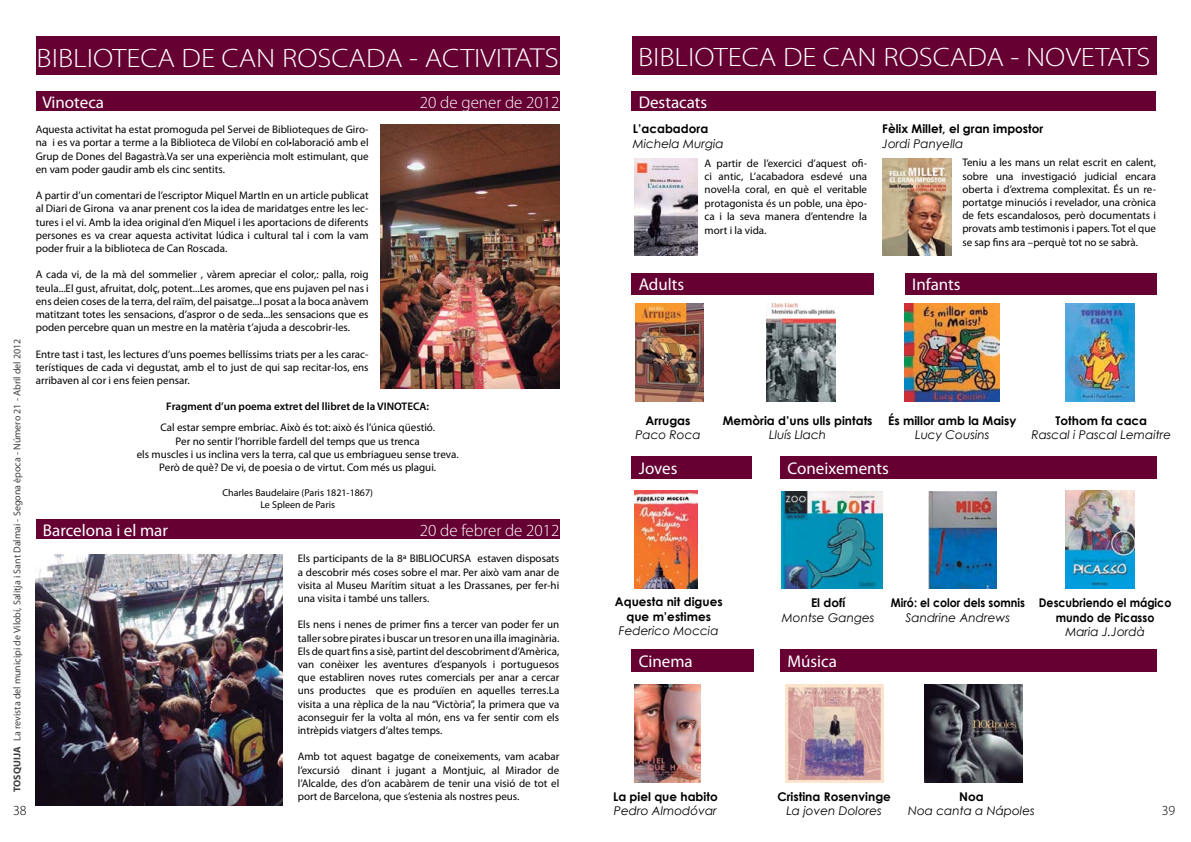
<style>
.page{position:relative;width:1191px;height:842px;background:#fff}
.page>*{position:absolute;margin:0;border:0;box-sizing:border-box;transform-origin:0 0}
.t1{font:300 26.7px "Myriad Pro";color:#fff;scale:1.12 1}
.t2{font:17px "Myriad Pro";color:#fff}
.t3{font:300 17px "Myriad Pro";color:#fff}
.t4{font:300 13.9px "Myriad Pro";color:#000}
.t5{font:italic 12px "Century Gothic";color:#000}
.t6{font:700 12px/14.4px "Century Gothic";color:#000;text-align:center}
.t7{font:700 12px/14.4px "Century Gothic";color:#000;text-align:center;scale:.92 1}
.t8{font:11px/13.2px "Myriad Pro";color:#000;text-align:justify}
.t9{font:600 11px "Myriad Pro";color:#000}
.t10{font:10px "Myriad Pro";color:#414042}
.t11{font:10px/12px "Myriad Pro";color:#000;text-align:center}
.s1{font-size:27.6px}
.s2{font-weight:700}
</style>
<div class="page">
<img style="left:36px;top:554px;width:246px;height:252px">
<div style="left:632px;top:36px;width:524px;height:38px;background:#603"></div>
<img style="left:634px;top:158px;width:63px;height:98px">
<img style="left:905px;top:304px;width:94px;height:98px">
<img style="left:1065px;top:304px;width:69px;height:98px">
<img style="left:635px;top:304px;width:68px;height:98px">
<img style="left:767px;top:304px;width:68px;height:98px">
<img style="left:882px;top:158px;width:69px;height:98px">
<img style="left:634px;top:685px;width:67px;height:97px">
<img style="left:785px;top:685px;width:98px;height:97px">
<img style="left:924px;top:685px;width:98px;height:97px">
<div style="left:631px;top:92px;width:525px;height:19px;background:#603"></div>
<div style="left:631px;top:274px;width:243px;height:21px;background:#603"></div>
<div style="left:905px;top:274px;width:251px;height:21px;background:#603"></div>
<img style="left:782px;top:491px;width:101px;height:98px">
<img style="left:1065px;top:490px;width:69px;height:98px">
<img style="left:928px;top:491px;width:68px;height:98px">
<div style="left:780px;top:457px;width:376px;height:22px;background:#603"></div>
<img style="left:634px;top:490px;width:63px;height:98px">
<div style="left:631px;top:457px;width:121px;height:22px;background:#603"></div>
<div style="left:631px;top:649px;width:123px;height:23px;background:#603"></div>
<div style="left:780px;top:649px;width:376px;height:23px;background:#603"></div>
<div style="left:36px;top:36px;width:523px;height:38px;background:#603"></div>
<div style="left:36px;top:92px;width:523px;height:19px;background:#603"></div>
<div style="left:36px;top:519px;width:523px;height:20px;background:#603"></div>
<img style="left:381px;top:124px;width:178px;height:264px">
<h1 class="t1" style="left:37px;top:42px;width:468px">BIBLIOTECA DE CAN ROSCADA - ACTIVI<span class="s1">TATS</span></h1>
<h2 class="t2" style="left:42px;top:92px;width:63px">Vinoteca</h2>
<h2 class="t3" style="left:420px;top:92px;width:141px">20 de gener de 2012</h2>
<h1 class="t1" style="left:638px;top:41px;width:459px">BIBLIOTECA DE CAN ROSCADA - NOVETATS</h1>
<h2 class="t2" style="left:638px;top:92px;width:70px">Destacats</h2>
<p class="t6" style="left:882px;top:121px;width:163px">Fèlix Millet, el gran impostor</p>
<p class="t5" style="left:882px;top:135px;width:83px">Jordi Panyella</p>
<p class="t6" style="left:633px;top:121px;width:77px">L’acabadora</p>
<p class="t5" style="left:633px;top:135px;width:92px">Michela Murgia</p>
<p class="t8" style="left:36px;top:123px;width:334px">Aquesta activitat ha estat promoguda pel Servei de Biblioteques de Giro&shy;na i es va portar a terme a la Biblioteca de Vilobí en col•laboració amb el Grup de Dones del Bagastrà.Va ser una experiència molt estimulant, que en vam poder gaudir amb els cinc sentits.</p>
<p class="t8" style="left:36px;top:189px;width:334px">A partir d’un comentari de l’escriptor Miquel MartIn en un article publicat al Diari de Girona va anar prenent cos la idea de maridatges entre les lec&shy;tures i el vi. Amb la idea original d’en Miquel i les aportacions de diferents persones es va crear aquesta activitat lúdica i cultural tal i com la vam poder fruir a la biblioteca de Can Roscada.</p>
<p class="t8" style="left:36px;top:268px;width:334px">A cada vi, de la mà del sommelier , vàrem apreciar el color,: palla, roig teula...El gust, afruitat, dolç, potent...Les aromes, que ens pujaven pel nas i ens deien coses de la terra, del raïm, del paisatge...I posat a la boca anàvem matitzant totes les sensacions, d’aspror o de seda...les sensacions que es poden percebre quan un mestre en la matèria t’ajuda a descobrir-les.</p>
<p class="t8" style="left:36px;top:347px;width:334px">Entre tast i tast, les lectures d’uns poemes bellíssims triats per a les carac&shy;terístiques de cada vi degustat, amb el to just de qui sap recitar-los, ens arribaven al cor i ens feien pensar.</p>
<p class="t9" style="left:166px;top:399px;width:264px">Fragment d’un poema extret del llibret de la VINOTECA:</p>
<p class="t8" style="left:137px;top:421px;width:323px;text-align:center">Cal estar sempre embriac. Això és tot: això és l’única qüestió.<br>Per no sentir l’horrible fardell del temps que us trenca<br>els muscles i us inclina vers la terra, cal que us embriagueu sense treva.<br>Però de què? De vi, de poesia o de virtut. Com més us plagui.</p>
<p class="t11" style="left:222px;top:487px;width:152px">Charles Baudelaire (Paris 1821-1867)<br>Le Spleen de Paris</p>
<p class="t8" style="left:962px;top:156px;width:195px">Teniu a les mans un relat escrit en calent, sobre una investigació judicial encara oberta i d’extrema complexitat. És un re&shy;portatge minuciós i revelador, una crònica de fets escandalosos, però documentats i provats amb testimonis i papers. Tot el que se sap fins ara –perquè tot no se sabrà.</p>
<p class="t8" style="left:704px;top:157px;width:164px">A partir de l’exercici d’aquest ofi&shy;ci antic, L’acabadora esdevé una novel·la coral, en què el veritable protagonista és un poble, una èpo&shy;ca i la seva manera d’entendre la</p>
<p class="t8" style="left:704px;top:224px;width:63px">mort i la vida.</p>
<h2 class="t2" style="left:638px;top:274px;width:47px">Adults</h2>
<h2 class="t2" style="left:912px;top:274px;width:50px">Infants</h2>
<p class="t10" style="left:11px;top:792px;width:455px;rotate:-90deg"><span class="s2">TOSQUIJA</span> La revista del municipi de Vilobí, Salitja i Sant Dalmai - Segona època - Número 21 - Abril del 2012</p>
<p class="t4" style="left:13px;top:802px;width:15px">38</p>
<p class="t4" style="left:1161px;top:802px;width:15px">39</p>
<p class="t6" style="left:888px;top:412px;width:130px">És millor amb la Maisy</p>
<p class="t5" style="left:915px;top:426px;width:76px">Lucy Cousins</p>
<p class="t6" style="left:722px;top:413px;width:151px">Memòria d’uns ulls pintats</p>
<p class="t5" style="left:769px;top:426px;width:58px">Lluís Llach</p>
<p class="t6" style="left:1055px;top:412px;width:93px">Tothom fa caca</p>
<p class="t5" style="left:1031px;top:426px;width:141px">Rascal i Pascal Lemaitre</p>
<p class="t6" style="left:645px;top:413px;width:46px">Arrugas</p>
<p class="t5" style="left:635px;top:426px;width:67px">Paco Roca</p>
<h2 class="t2" style="left:787px;top:458px;width:103px">Coneixements</h2>
<h2 class="t2" style="left:638px;top:458px;width:40px">Joves</h2>
<h2 class="t2" style="left:43px;top:519px;width:127px">Barcelona i el mar</h2>
<h2 class="t3" style="left:420px;top:520px;width:141px">20 de febrer de 2012</h2>
<p class="t8" style="left:298px;top:552px;width:263px">Els participants de la 8ª BIBLIOCURSA estaven disposats a descobrir més coses sobre el mar. Per això vam anar de visita al Museu Marítim situat a les Drassanes, per fer-hi una visita i també uns tallers.</p>
<p class="t8" style="left:298px;top:618px;width:263px">Els nens i nenes de primer fins a tercer van poder fer un taller sobre pirates i buscar un tresor en una illa imaginària.<br>Els de quart fins a sisè, partint del descobriment d’Amèrica, van conèixer les aventures d’espanyols i portuguesos que establiren noves rutes comercials per anar a cercar uns productes que es produïen en aquelles terres.La visita a una rèplica de la nau “Victòria”, la primera que va aconseguir fer la volta al món, ens va fer sentir com els intrèpids viatgers d’altes temps.</p>
<p class="t8" style="left:298px;top:750px;width:263px">Amb tot aquest bagatge de coneixements, vam acabar l’excursió dinant i jugant a Montjuic, al Mirador de l’Alcalde, des d’on acabàrem de tenir una visió de tot el port de Barcelona, que s’estenia als nostres peus.</p>
<p class="t7" style="left:1039px;top:595px;width:145px">Descubriendo el mágico mundo de Picasso</p>
<p class="t5" style="left:1065px;top:623px;width:81px">Maria J.Jordà</p>
<p class="t6" style="left:811px;top:595px;width:36px">El dofí</p>
<p class="t5" style="left:782px;top:609px;width:94px">Montse Ganges</p>
<p class="t7" style="left:891px;top:595px;width:147px">Miró: el color dels somnis</p>
<p class="t5" style="left:905px;top:609px;width:106px">Sandrine Andrews</p>
<p class="t6" style="left:615px;top:594px;width:109px">Aquesta nit digues que m’estimes</p>
<p class="t5" style="left:619px;top:622px;width:101px">Federico Moccia</p>
<h2 class="t2" style="left:638px;top:651px;width:56px">Cinema</h2>
<h2 class="t2" style="left:787px;top:651px;width:51px">Música</h2>
<p class="t6" style="left:777px;top:788px;width:115px">Cristina Rosenvinge</p>
<p class="t5" style="left:786px;top:802px;width:97px">La joven Dolores</p>
<p class="t6" style="left:613px;top:788px;width:106px">La piel que habito</p>
<p class="t5" style="left:614px;top:802px;width:104px">Pedro Almodóvar</p>
<p class="t6" style="left:959px;top:788px;width:26px">Noa</p>
<p class="t5" style="left:908px;top:802px;width:128px">Noa canta a Nápoles</p>
</div>
